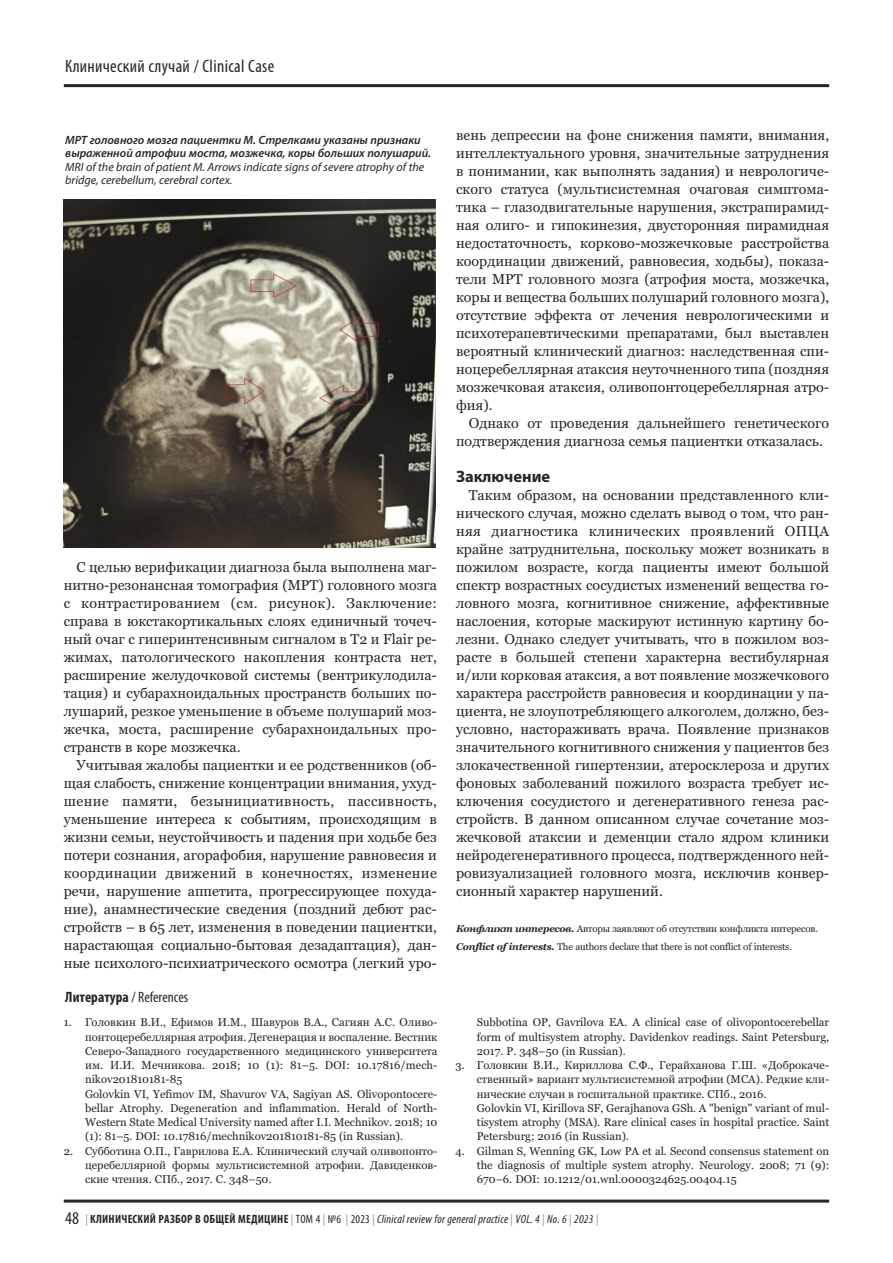
<style>
.page{position:relative;width:893px;height:1263px;background:#fff}
.page>*{position:absolute;margin:0;border:0;box-sizing:border-box;transform-origin:0 0}
.t1{font:condensed 18px "Myriad Pro";letter-spacing:.02em;color:#272526}
.t2{font:700 16.5px "Myriad Pro";color:#272526}
.t3{font:condensed 15px "Myriad Pro";color:#272526}
.t4{font:14.25px/18px "Georgia";color:#272526;text-align:justify}
.t5{font:italic 600 12px/13.5px "Myriad Pro";color:#272526}
.t6{font:italic condensed 12px "Myriad Pro";letter-spacing:.02em;color:#272526}
.t7{font:italic 12px/13.5px "Myriad Pro";color:#272526}
.t8{font:11.25px/14.2px "Georgia";color:#272526;text-align:justify}
.t9{font:9.75px/18px "Georgia";letter-spacing:-.02em;color:#272526}
.s1{font-weight:700}
.s2{font-weight:700;font-style:italic}
.s3{font-style:normal;font-size:18px}
.s4{font-style:normal;color:#939293}
.s5{font-weight:700;font-style:normal}
.s6{font-style:normal}
</style>
<div class="page">
<hr style="left:64px;top:1199px;width:765px;height:3px;background:#272526">
<hr style="left:64px;top:84px;width:765px;height:3px;background:#272526">
<img style="left:64px;top:199px;width:371px;height:348px">
<p class="t1" style="left:65px;top:60px;width:211px">Клинический случай / Clinical Case</p>
<p class="t5" style="left:65px;top:134px;width:367px">МРТ головного мозга пациентки М. Стрелками указаны признаки выраженной атрофии моста, мозжечка, коры больших полушарий.</p>
<p class="t7" style="left:65px;top:161px;width:360px">MRI of the brain of patient M. Arrows indicate signs of severe atrophy of the bridge, cerebellum, cerebral cortex.</p>
<p class="t4" style="left:64px;top:558px;width:375px;text-indent:13px">С целью верификации диагноза была выполнена маг&shy;нитно-резонансная томография (МРТ) головного мозга с контрастированием (см. рисунок). Заключение: справа в юкстакортикальных слоях единичный точеч&shy;ный очаг с гиперинтенсивным сигналом в Т2 и Flair ре&shy;жимах, патологического накопления контраста нет, расширение желудочковой системы (вентрикулодила&shy;тация) и субарахноидальных пространств больших по&shy;лушарий, резкое уменьшение в объеме полушарий моз&shy;жечка, моста, расширение субарахноидальных про&shy;странств в коре мозжечка.</p>
<p class="t4" style="left:64px;top:756px;width:375px;text-indent:13px">Учитывая жалобы пациентки и ее родственников (об&shy;щая слабость, снижение концентрации внимания, ухуд&shy;шение памяти, безынициативность, пассивность, уменьшение интереса к событиям, происходящим в жизни семьи, неустойчивость и падения при ходьбе без потери сознания, агорафобия, нарушение равновесия и координации движений в конечностях, изменение речи, нарушение аппетита, прогрессирующее похуда&shy;ние), анамнестические сведения (поздний дебют рас&shy;стройств – в 65 лет, изменения в поведении пациентки, нарастающая социально-бытовая дезадаптация), дан&shy;ные психолого-психиатрического осмотра (легкий уро-</p>
<p class="t3" style="left:65px;top:992px;width:124px"><span class="s1">Литература</span> / References</p>
<p class="t8" style="left:85px;top:1015px;width:354px;text-align:left;text-indent:-21px">1. Головкин В.И., Ефимов И.М., Шавуров В.А., Сагиян А.С. Оливо&shy;понтоцеребеллярная атрофия. Дегенерация и воспаление. Вестник Северо-Западного государственного медицинского университета им. И.И. Мечникова. 2018; 10 (1): 81–5. DOI: 10.17816/mech&shy;nikov201810181-85<br>Golovkin VI, Yefimov IM, Shavurov VA, Sagiyan AS. Olivopontocere&shy;bellar Atrophy. Degeneration and inflammation. Herald of North-Western State Medical University named after I.I. Mechnikov. 2018; 10 (1): 81–5. DOI: 10.17816/mechnikov201810181-85 (in Russian).</p>
<p class="t8" style="left:85px;top:1143px;width:354px;text-indent:-21px">2. Субботина О.П., Гаврилова Е.А. Клинический случай оливопонто&shy;церебеллярной формы мультисистемной атрофии. Давиденков&shy;ские чтения. СПб., 2017. С. 348–50.</p>
<p class="t4" style="left:456px;top:126px;width:375px">вень депрессии на фоне снижения памяти, внимания, интеллектуального уровня, значительные затруднения в понимании, как выполнять задания) и неврологиче&shy;ского статуса (мультисистемная очаговая симптома&shy;тика – глазодвигательные нарушения, экстрапирамид&shy;ная олиго- и гипокинезия, двусторонняя пирамидная недостаточность, корково-мозжечковые расстройства координации движений, равновесия, ходьбы), показа&shy;тели МРТ головного мозга (атрофия моста, мозжечка, коры и вещества больших полушарий головного мозга), отсутствие эффекта от лечения неврологическими и психотерапевтическими препаратами, был выставлен вероятный клинический диагноз: наследственная спи&shy;ноцеребеллярная атаксия неуточненного типа (поздняя мозжечковая атаксия, оливопонтоцеребеллярная атро&shy;фия).</p>
<p class="t4" style="left:456px;top:414px;width:375px;text-indent:13px">Однако от проведения дальнейшего генетического подтверждения диагноза семья пациентки отказалась.</p>
<p class="t2" style="left:456px;top:471px;width:96px">Заключение</p>
<p class="t4" style="left:456px;top:486px;width:375px;text-indent:13px">Таким образом, на основании представленного кли&shy;нического случая, можно сделать вывод о том, что ран&shy;няя диагностика клинических проявлений ОПЦА крайне затруднительна, поскольку может возникать в пожилом возрасте, когда пациенты имеют большой спектр возрастных сосудистых изменений вещества го&shy;ловного мозга, когнитивное снижение, аффективные наслоения, которые маскируют истинную картину бо&shy;лезни. Однако следует учитывать, что в пожилом воз&shy;расте в большей степени характерна вестибулярная и/или корковая атаксия, а вот появление мозжечкового характера расстройств равновесия и координации у па&shy;циента, не злоупотребляющего алкоголем, должно, без&shy;условно, настораживать врача. Появление признаков значительного когнитивного снижения у пациентов без злокачественной гипертензии, атеросклероза и других фоновых заболеваний пожилого возраста требует ис&shy;ключения сосудистого и дегенеративного генеза рас&shy;стройств. В данном описанном случае сочетание моз&shy;жечковой атаксии и деменции стало ядром клиники нейродегенеративного процесса, подтвержденного ней&shy;ровизуализацией головного мозга, исключив конвер&shy;сионный характер нарушений.</p>
<p class="t9" style="left:456px;top:920px;width:363px"><span class="s2">Конфликт интересов.</span> Авторы заявляют об отсутствии конфликта интересов.<br><span class="s2">Conflict of interests.</span> The authors declare that there is not conflict of interests.</p>
<p class="t8" style="left:477px;top:1015px;width:354px">Subbotina OP, Gavrilova EA. A clinical case of olivopontocerebellar form of multisystem atrophy. Davidenkov readings. Saint Petersburg, 2017. P. 348–50 (in Russian).</p>
<p class="t8" style="left:477px;top:1058px;width:354px;text-align:left;text-indent:-21px">3. Головкин В.И., Кириллова С.Ф., Герайханова Г.Ш. «Доброкаче&shy;ственный» вариант мультисистемной атрофии (МСА). Редкие кли&shy;нические случаи в госпитальной практике. СПб., 2016.<br>Golovkin VI, Kirillova SF, Gerajhanova GSh. A "benign" variant of mul&shy;tisystem atrophy (MSA). Rare clinical cases in hospital practice. Sаint Petersburg; 2016 (in Russian).</p>
<p class="t8" style="left:477px;top:1143px;width:354px;text-indent:-21px">4. Gilman S, Wenning GK, Low PA et al. Second consensus statement on the diagnosis of multiple system atrophy. Neurology. 2008; 71 (9):<br>670–6. DOI: 10.1212/01.wnl.0000324625.00404.15</p>
<p class="t6" style="left:65px;top:1214px;width:535px"><span class="s3">48</span> <span class="s4">|</span> <span class="s5">КЛИНИЧЕСКИЙ РАЗБОР В ОБЩЕЙ МЕДИЦИНЕ</span> <span class="s4">|</span> <span class="s6">ТОМ 4</span> <span class="s4">|</span> <span class="s6">№6</span> <span class="s4">|</span> <span class="s6">2023</span> <span class="s4">|</span> Clinical review for general practice <span class="s4">|</span> VOL. 4 <span class="s4">|</span> No. 6 <span class="s4">|</span> 2023 <span class="s4">|</span></p>
</div>
